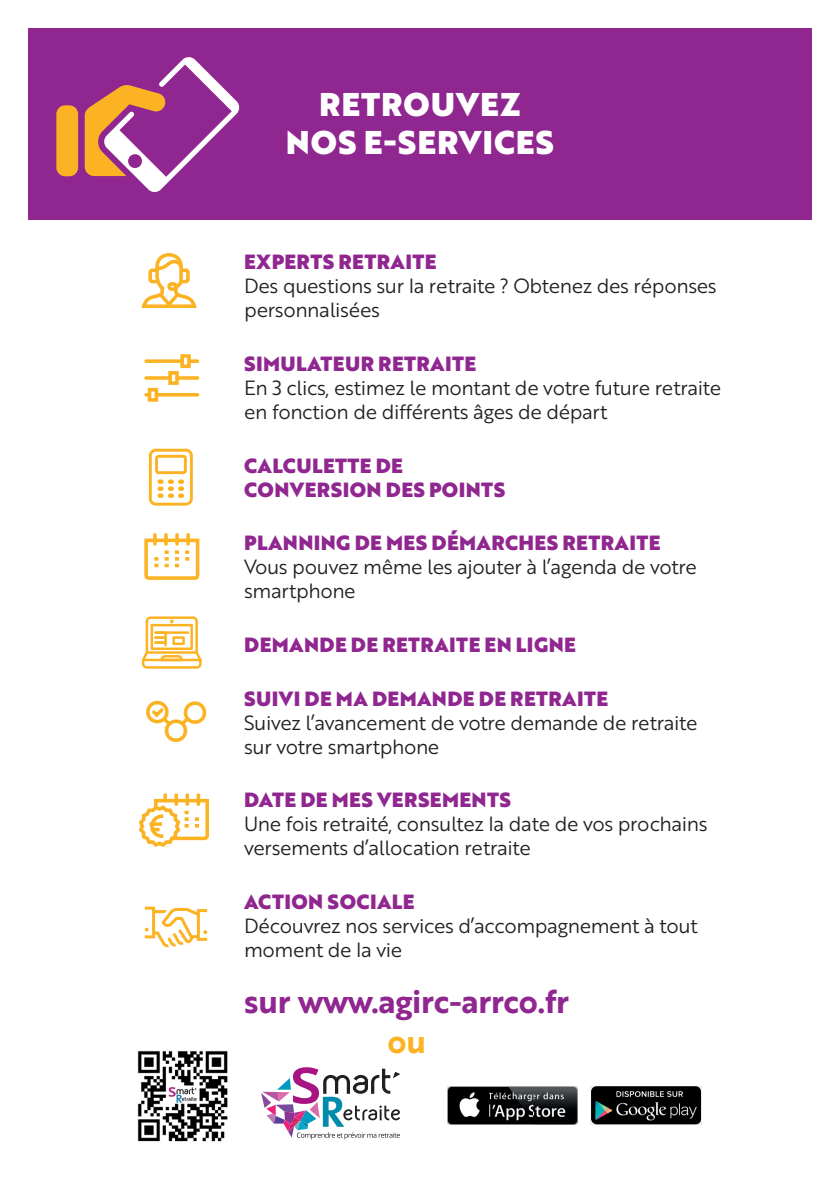
<style>
.page{position:relative;width:840px;height:1191px;background:#fff}
.page>*{position:absolute;margin:0;border:0;box-sizing:border-box;transform-origin:0 0}
.t1{font:32px/38px "Brother 1816 Black";letter-spacing:.03em;color:#fff;text-align:center}
.t2{font:32px "Brother 1816 Bold";letter-spacing:-.01em;color:#90268f}
.t3{font:32px "Brother 1816 Bold";color:#fbb323}
.t4{font:20px/24px "Brother 1816 Book";letter-spacing:-.02em;color:#231f20}
.t5{font:20px/24px "Brother 1816 Black";letter-spacing:.02em;color:#90268f}
</style>
<div class="page">
<div style="left:28px;top:28px;width:783px;height:192px;background:#90268f"></div>
<svg style="left:261px;top:1067px;width:139px;height:72px"></svg>
<img style="left:447px;top:1086px;width:129px;height:38px">
<img style="left:590px;top:1086px;width:111px;height:38px">
<svg style="left:144px;top:535px;width:56px;height:45px"></svg>
<div style="left:180px;top:354px;width:11px;height:14px;border:4px solid #fbb323"></div>
<div style="left:148px;top:388px;width:10px;height:14px;border:4px solid #fbb323"></div>
<div style="left:168px;top:371px;width:11px;height:14px;border:4px solid #fbb323"></div>
<svg style="left:146px;top:359px;width:36px;height:4px"></svg>
<svg style="left:189px;top:359px;width:8px;height:4px"></svg>
<svg style="left:146px;top:376px;width:24px;height:4px"></svg>
<svg style="left:177px;top:376px;width:20px;height:4px"></svg>
<hr style="left:156px;top:393px;width:41px;height:3px;background:#fbb323">
<svg style="left:146px;top:700px;width:61px;height:42px"></svg>
<svg style="left:138px;top:795px;width:71px;height:52px"></svg>
<svg style="left:145px;top:906px;width:62px;height:41px"></svg>
<svg style="left:141px;top:253px;width:56px;height:55px"></svg>
<svg style="left:142px;top:616px;width:60px;height:52px"></svg>
<svg style="left:85px;top:57px;width:155px;height:135px"></svg>
<div style="left:56px;top:105px;width:22px;height:71px;background:#fbb323;border-radius:9px"></div>
<img style="left:137px;top:1051px;width:91px;height:91px">
<svg style="left:149px;top:449px;width:44px;height:56px"></svg>
<h1 class="t1" style="left:286px;top:85px;width:269px">RETROUVEZ<br>NOS E-SERVICES</h1>
<p class="t5" style="left:244px;top:249px;width:194px">EXPERTS RETRAITE</p>
<p class="t4" style="left:244px;top:273px;width:473px">Des questions sur la retraite ? Obtenez des réponses personnalisées</p>
<p class="t5" style="left:244px;top:351px;width:233px">SIMULATEUR RETRAITE</p>
<p class="t4" style="left:244px;top:375px;width:478px">En 3 clics, estimez le montant de votre future retraite en fonction de différents âges de départ</p>
<p class="t5" style="left:244px;top:453px;width:262px">CALCULETTE DE<br>CONVERSION DES POINTS</p>
<p class="t5" style="left:244px;top:530px;width:417px">PLANNING DE MES DÉMARCHES RETRAITE</p>
<p class="t4" style="left:244px;top:554px;width:454px">Vous pouvez même les ajouter à l’agenda de votre smartphone</p>
<p class="t5" style="left:244px;top:632px;width:333px">DEMANDE DE RETRAITE EN LIGNE</p>
<p class="t5" style="left:244px;top:686px;width:365px">SUIVI DE MA DEMANDE DE RETRAITE</p>
<p class="t4" style="left:244px;top:709px;width:454px">Suivez l’avancement de votre demande de retraite sur votre smartphone</p>
<p class="t5" style="left:244px;top:787px;width:268px">DATE DE MES VERSEMENTS</p>
<p class="t4" style="left:244px;top:811px;width:464px">Une fois retraité, consultez la date de vos prochains versements d’allocation retraite</p>
<p class="t5" style="left:244px;top:889px;width:172px">ACTION SOCIALE</p>
<p class="t4" style="left:244px;top:913px;width:455px">Découvrez nos services d’accompagnement à tout moment de la vie</p>
<h1 class="t2" style="left:244px;top:977px;width:326px">sur www.agirc-arrco.fr</h1>
<h1 class="t3" style="left:387px;top:1017px;width:40px">ou</h1>
</div>
